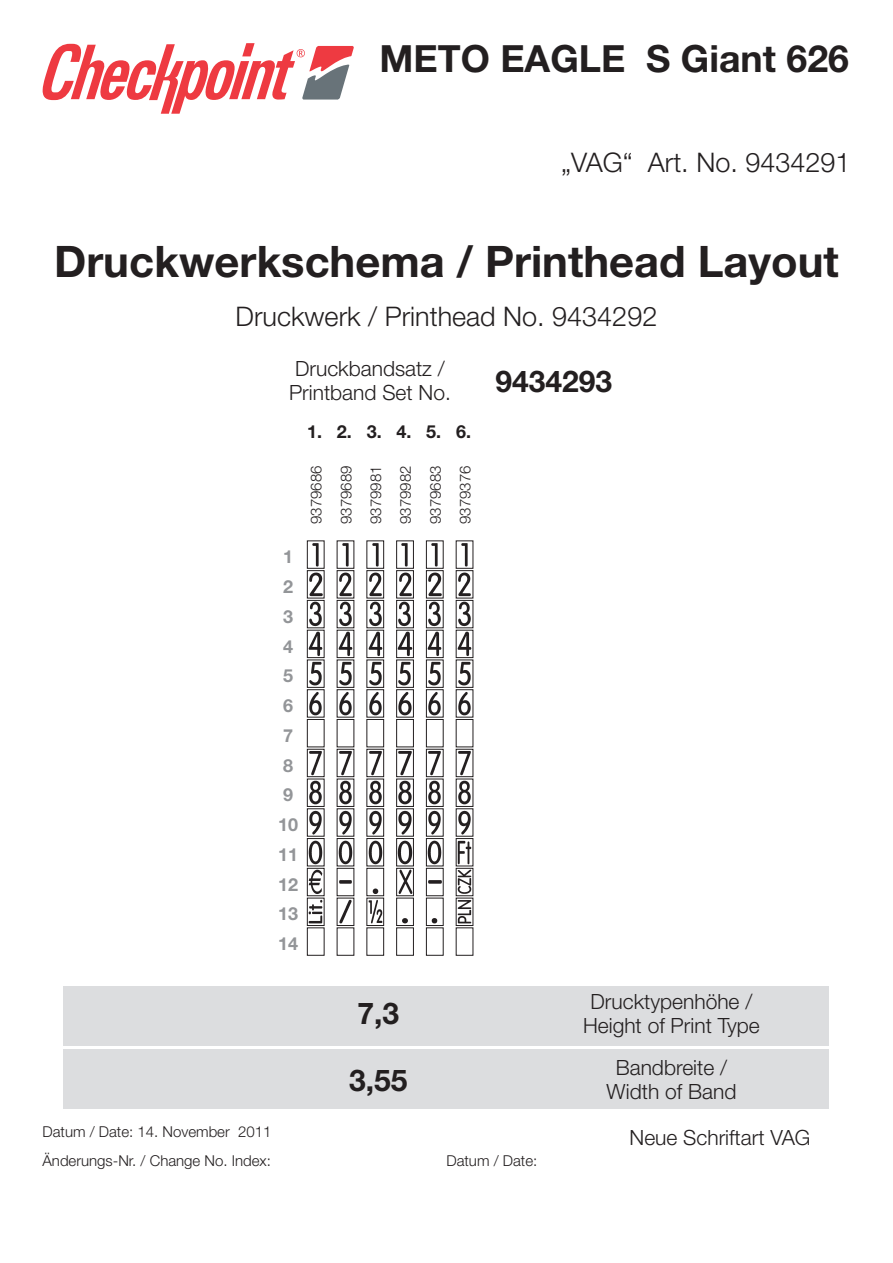
<style>
.page{position:relative;width:893px;height:1263px;background:#fff}
.page>*{position:absolute;margin:0;border:0;box-sizing:border-box;transform-origin:0 0}
.t1{font:700 43.5px "Helvetica Neue";color:#231f20}
.t2{font:700 37.5px "Helvetica Neue";color:#231f20}
.t3{font:700 30px "Helvetica Neue";color:#231f20}
.t4{font:300 27px "Helvetica Neue";color:#231f20}
.t5{font:300 21px/24px "Helvetica Neue";color:#231f20;text-align:center}
.t6{font:700 18px/29.7px "Helvetica Neue";color:#939598}
.t7{font:700 18px "Helvetica Neue";color:#231f20}
.t8{font:300 15px/29.7px "Helvetica Neue";color:#231f20}
</style>
<div class="page">
<svg style="left:43px;top:43px;width:311px;height:71px"></svg>
<div style="left:64px;top:986px;width:765px;height:59px;background:#dcdddf"></div>
<div style="left:64px;top:1050px;width:765px;height:59px;background:#dcdddf"></div>
<img style="left:312px;top:543px;width:7px;height:23px">
<div style="left:307px;top:541px;width:17px;height:27px;border:1px solid #231f20"></div>
<img style="left:342px;top:543px;width:7px;height:23px">
<img style="left:372px;top:543px;width:7px;height:23px">
<div style="left:367px;top:541px;width:17px;height:27px;border:1px solid #231f20"></div>
<img style="left:401px;top:543px;width:7px;height:23px">
<div style="left:396px;top:541px;width:18px;height:27px;border:1px solid #231f20"></div>
<img style="left:431px;top:543px;width:7px;height:23px">
<div style="left:426px;top:541px;width:17px;height:27px;border:1px solid #231f20"></div>
<img style="left:461px;top:543px;width:7px;height:23px">
<img style="left:309px;top:572px;width:13px;height:24px">
<div style="left:307px;top:570px;width:17px;height:28px;border:1px solid #231f20"></div>
<img style="left:339px;top:572px;width:13px;height:24px">
<img style="left:369px;top:572px;width:13px;height:24px">
<div style="left:367px;top:570px;width:17px;height:28px;border:1px solid #231f20"></div>
<img style="left:399px;top:572px;width:13px;height:24px">
<div style="left:396px;top:570px;width:18px;height:28px;border:1px solid #231f20"></div>
<img style="left:428px;top:572px;width:13px;height:24px">
<div style="left:426px;top:570px;width:17px;height:28px;border:1px solid #231f20"></div>
<img style="left:458px;top:572px;width:13px;height:24px">
<img style="left:309px;top:602px;width:13px;height:24px">
<div style="left:307px;top:600px;width:17px;height:28px;border:1px solid #231f20"></div>
<img style="left:339px;top:602px;width:13px;height:24px">
<img style="left:369px;top:602px;width:13px;height:24px">
<div style="left:367px;top:600px;width:17px;height:28px;border:1px solid #231f20"></div>
<img style="left:398px;top:602px;width:13px;height:24px">
<div style="left:396px;top:600px;width:18px;height:28px;border:1px solid #231f20"></div>
<img style="left:428px;top:602px;width:13px;height:24px">
<div style="left:426px;top:600px;width:17px;height:28px;border:1px solid #231f20"></div>
<img style="left:458px;top:602px;width:13px;height:24px">
<img style="left:309px;top:632px;width:13px;height:24px">
<div style="left:307px;top:630px;width:17px;height:28px;border:1px solid #231f20"></div>
<img style="left:339px;top:632px;width:13px;height:24px">
<img style="left:369px;top:632px;width:13px;height:24px">
<div style="left:367px;top:630px;width:17px;height:28px;border:1px solid #231f20"></div>
<img style="left:398px;top:632px;width:14px;height:24px">
<div style="left:396px;top:630px;width:18px;height:28px;border:1px solid #231f20"></div>
<img style="left:428px;top:632px;width:13px;height:24px">
<div style="left:426px;top:630px;width:17px;height:28px;border:1px solid #231f20"></div>
<img style="left:458px;top:632px;width:13px;height:24px">
<img style="left:309px;top:662px;width:13px;height:23px">
<div style="left:307px;top:660px;width:17px;height:27px;border:1px solid #231f20"></div>
<img style="left:339px;top:662px;width:13px;height:23px">
<img style="left:369px;top:662px;width:13px;height:23px">
<div style="left:367px;top:660px;width:17px;height:27px;border:1px solid #231f20"></div>
<img style="left:398px;top:662px;width:13px;height:23px">
<div style="left:396px;top:660px;width:18px;height:27px;border:1px solid #231f20"></div>
<img style="left:428px;top:662px;width:13px;height:23px">
<div style="left:426px;top:660px;width:17px;height:27px;border:1px solid #231f20"></div>
<img style="left:458px;top:662px;width:13px;height:23px">
<img style="left:309px;top:692px;width:13px;height:23px">
<div style="left:307px;top:690px;width:17px;height:27px;border:1px solid #231f20"></div>
<img style="left:339px;top:692px;width:13px;height:23px">
<img style="left:369px;top:692px;width:13px;height:23px">
<div style="left:367px;top:690px;width:17px;height:27px;border:1px solid #231f20"></div>
<img style="left:398px;top:692px;width:14px;height:23px">
<div style="left:396px;top:690px;width:18px;height:27px;border:1px solid #231f20"></div>
<img style="left:428px;top:692px;width:13px;height:23px">
<div style="left:426px;top:690px;width:17px;height:27px;border:1px solid #231f20"></div>
<img style="left:458px;top:692px;width:13px;height:23px">
<div style="left:307px;top:719px;width:17px;height:28px;border:1px solid #231f20"></div>
<div style="left:367px;top:719px;width:17px;height:28px;border:1px solid #231f20"></div>
<div style="left:396px;top:719px;width:18px;height:28px;border:1px solid #231f20"></div>
<div style="left:426px;top:719px;width:17px;height:28px;border:1px solid #231f20"></div>
<img style="left:309px;top:751px;width:13px;height:24px">
<div style="left:307px;top:749px;width:17px;height:28px;border:1px solid #231f20"></div>
<img style="left:339px;top:751px;width:13px;height:24px">
<div style="left:337px;top:749px;width:17px;height:28px;border:1px solid #231f20"></div>
<img style="left:369px;top:751px;width:13px;height:24px">
<div style="left:367px;top:749px;width:17px;height:28px;border:1px solid #231f20"></div>
<img style="left:398px;top:751px;width:14px;height:24px">
<div style="left:396px;top:749px;width:18px;height:28px;border:1px solid #231f20"></div>
<img style="left:428px;top:751px;width:13px;height:24px">
<div style="left:426px;top:749px;width:17px;height:28px;border:1px solid #231f20"></div>
<img style="left:458px;top:751px;width:13px;height:24px">
<div style="left:456px;top:749px;width:17px;height:28px;border:1px solid #231f20"></div>
<img style="left:309px;top:781px;width:13px;height:23px">
<div style="left:307px;top:779px;width:17px;height:27px;border:1px solid #231f20"></div>
<img style="left:339px;top:781px;width:13px;height:23px">
<img style="left:369px;top:781px;width:13px;height:23px">
<div style="left:367px;top:779px;width:17px;height:27px;border:1px solid #231f20"></div>
<img style="left:398px;top:781px;width:14px;height:23px">
<div style="left:396px;top:779px;width:18px;height:27px;border:1px solid #231f20"></div>
<img style="left:428px;top:781px;width:13px;height:23px">
<div style="left:426px;top:779px;width:17px;height:27px;border:1px solid #231f20"></div>
<img style="left:458px;top:781px;width:13px;height:23px">
<img style="left:309px;top:811px;width:13px;height:23px">
<div style="left:307px;top:809px;width:17px;height:27px;border:1px solid #231f20"></div>
<img style="left:339px;top:811px;width:13px;height:23px">
<img style="left:369px;top:811px;width:13px;height:23px">
<div style="left:367px;top:809px;width:17px;height:27px;border:1px solid #231f20"></div>
<img style="left:398px;top:811px;width:14px;height:23px">
<div style="left:396px;top:809px;width:18px;height:27px;border:1px solid #231f20"></div>
<img style="left:428px;top:811px;width:13px;height:23px">
<div style="left:426px;top:809px;width:17px;height:27px;border:1px solid #231f20"></div>
<img style="left:458px;top:811px;width:13px;height:23px">
<img style="left:309px;top:840px;width:13px;height:24px">
<div style="left:307px;top:838px;width:17px;height:28px;border:1px solid #231f20"></div>
<img style="left:339px;top:840px;width:13px;height:24px">
<img style="left:369px;top:840px;width:13px;height:24px">
<div style="left:367px;top:838px;width:17px;height:28px;border:1px solid #231f20"></div>
<img style="left:398px;top:840px;width:14px;height:24px">
<div style="left:396px;top:838px;width:18px;height:28px;border:1px solid #231f20"></div>
<img style="left:428px;top:840px;width:13px;height:24px">
<div style="left:426px;top:838px;width:17px;height:28px;border:1px solid #231f20"></div>
<img style="left:458px;top:840px;width:13px;height:24px">
<img style="left:309px;top:870px;width:13px;height:24px">
<div style="left:307px;top:868px;width:17px;height:28px;border:1px solid #231f20"></div>
<img style="left:339px;top:880px;width:13px;height:4px">
<div style="left:337px;top:868px;width:17px;height:28px;border:1px solid #231f20"></div>
<img style="left:372px;top:888px;width:7px;height:6px">
<div style="left:367px;top:868px;width:17px;height:28px;border:1px solid #231f20"></div>
<img style="left:398px;top:870px;width:14px;height:24px">
<div style="left:396px;top:868px;width:18px;height:28px;border:1px solid #231f20"></div>
<img style="left:428px;top:880px;width:13px;height:4px">
<div style="left:426px;top:868px;width:17px;height:28px;border:1px solid #231f20"></div>
<img style="left:458px;top:870px;width:13px;height:24px">
<div style="left:456px;top:868px;width:17px;height:28px;border:1px solid #231f20"></div>
<img style="left:309px;top:900px;width:13px;height:24px">
<div style="left:307px;top:898px;width:17px;height:28px;border:1px solid #231f20"></div>
<img style="left:339px;top:900px;width:13px;height:24px">
<img style="left:369px;top:900px;width:13px;height:24px">
<div style="left:367px;top:898px;width:17px;height:28px;border:1px solid #231f20"></div>
<img style="left:402px;top:918px;width:6px;height:6px">
<div style="left:396px;top:898px;width:18px;height:28px;border:1px solid #231f20"></div>
<img style="left:431px;top:918px;width:7px;height:6px">
<div style="left:426px;top:898px;width:17px;height:28px;border:1px solid #231f20"></div>
<img style="left:458px;top:900px;width:13px;height:24px">
<div style="left:307px;top:928px;width:17px;height:27px;border:1px solid #231f20"></div>
<div style="left:367px;top:928px;width:17px;height:27px;border:1px solid #231f20"></div>
<div style="left:396px;top:928px;width:18px;height:27px;border:1px solid #231f20"></div>
<div style="left:426px;top:928px;width:17px;height:27px;border:1px solid #231f20"></div>
<h2 class="t2" style="left:379px;top:35px;width:471px">METO EAGLE S Giant 626</h2>
<h3 class="t4" style="left:561px;top:146px;width:291px">„VAG“ Art. No. 9434291</h3>
<h1 class="t1" style="left:54px;top:234px;width:786px">Druckwerkschema / Printhead Layout</h1>
<h3 class="t4" style="left:236px;top:300px;width:423px">Druckwerk / Printhead No. 9434292</h3>
<h3 class="t5" style="left:289px;top:356px;width:163px;text-align:left">Druckbandsatz /<br>Printband Set No.</h3>
<p class="t7" style="left:307px;top:420px;width:165px">1. 2. 3. 4. 5. 6.</p>
<p class="t8" style="left:301px;top:524px;width:60px;text-align:justify;rotate:-90deg">9379686<br>9379689<br>9379981<br>9379982<br>9379683<br>9379376</p>
<p class="t6" style="left:278px;top:541px;width:22px">1<br>2<br>3<br>4<br>5<br>6<br>7<br>8<br>9<br>10<br>11<br>12<br>13<br>14</p>
<h3 class="t3" style="left:495px;top:362px;width:118px">9434293</h3>
<p class="t8" style="left:43px;top:1116px;width:230px">Datum / Date: 14. November 2011<br>Änderungs-Nr. / Change No. Index:</p>
<h3 class="t3" style="left:358px;top:995px;width:43px">7,3</h3>
<h3 class="t3" style="left:349px;top:1061px;width:60px">3,55</h3>
<p class="t8" style="left:446px;top:1146px;width:92px">Datum / Date:</p>
<h3 class="t5" style="left:583px;top:989px;width:178px">Drucktypenhöhe /<br>Height of Print Type</h3>
<h3 class="t5" style="left:606px;top:1055px;width:132px">Bandbreite /<br>Width of Band</h3>
<h3 class="t5" style="left:630px;top:1125px;width:182px">Neue Schriftart VAG</h3>
</div>
